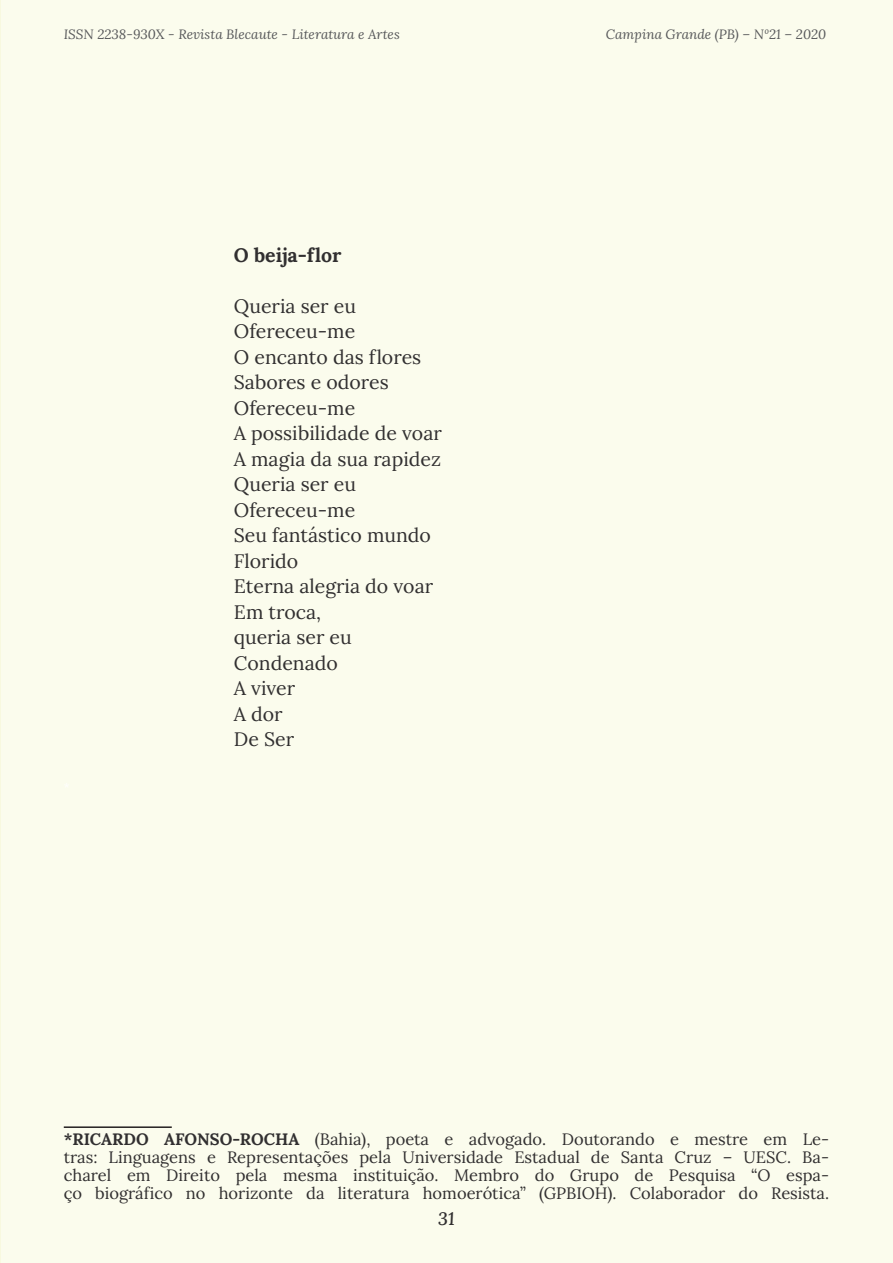
<style>
.page{position:relative;width:893px;height:1263px;background:#fbfced}
.page>*{position:absolute;margin:0;border:0;box-sizing:border-box;transform-origin:0 0}
.TEXTO_GERAL{font:19.5px "Lora";color:#312f30}
.TEXTO_GERAL-2{font:700 19.5px "Lora";color:#312f30}
.t1{font:italic 500 18px "Lora";color:#312f30}
.RODAPÉ{font:16.5px/18px "Lora";color:#312f30;text-align:justify}
.t2{font:italic 13.5px "Lora";color:#57585a}
.s1{font-weight:700}
</style>
<div class="page">
<hr style="left:64px;top:1126px;width:108px;height:2px;background:#231f20">
<p class="t2" style="left:64px;top:25px;width:338px">ISSN 2238-930X - Revista Blecaute - Literatura e Artes</p>
<p class="t2" style="left:606px;top:25px;width:222px">Campina Grande (PB) – Nº21 – 2020</p>
<p class="TEXTO_GERAL-2" style="left:234px;top:239px;width:109px">O beija-flor</p>
<p class="TEXTO_GERAL" style="left:234px;top:291px;width:124px">Queria ser eu</p>
<p class="TEXTO_GERAL" style="left:234px;top:317px;width:123px">Ofereceu-me</p>
<p class="TEXTO_GERAL" style="left:234px;top:342px;width:189px">O encanto das flores</p>
<p class="TEXTO_GERAL" style="left:234px;top:368px;width:156px">Sabores e odores</p>
<p class="TEXTO_GERAL" style="left:234px;top:393px;width:123px">Ofereceu-me</p>
<p class="TEXTO_GERAL" style="left:234px;top:419px;width:209px">A possibilidade de voar</p>
<p class="TEXTO_GERAL" style="left:234px;top:444px;width:209px">A magia da sua rapidez</p>
<p class="TEXTO_GERAL" style="left:234px;top:470px;width:124px">Queria ser eu</p>
<p class="TEXTO_GERAL" style="left:234px;top:495px;width:123px">Ofereceu-me</p>
<p class="TEXTO_GERAL" style="left:234px;top:521px;width:199px">Seu fantástico mundo</p>
<p class="TEXTO_GERAL" style="left:234px;top:546px;width:66px">Florido</p>
<p class="TEXTO_GERAL" style="left:234px;top:572px;width:201px">Eterna alegria do voar</p>
<p class="TEXTO_GERAL" style="left:234px;top:597px;width:89px">Em troca,</p>
<p class="TEXTO_GERAL" style="left:234px;top:623px;width:119px">queria ser eu</p>
<p class="TEXTO_GERAL" style="left:234px;top:648px;width:106px">Condenado</p>
<p class="TEXTO_GERAL" style="left:234px;top:674px;width:63px">A viver</p>
<p class="TEXTO_GERAL" style="left:234px;top:699px;width:50px">A dor</p>
<p class="TEXTO_GERAL" style="left:234px;top:725px;width:62px">De Ser</p>
<p class="RODAPÉ" style="left:64px;top:1129px;width:767px"><span class="s1">*RICARDO AFONSO-ROCHA</span> (Bahia), poeta e advogado. Doutorando e mestre em Le&shy;tras: Linguagens e Representações pela Universidade Estadual de Santa Cruz – UESC. Ba&shy;charel em Direito pela mesma instituição. Membro do Grupo de Pesquisa “O espa&shy;ço biográfico no horizonte da literatura homoerótica” (GPBIOH). Colaborador do Resista.</p>
<p class="t1" style="left:438px;top:1206px;width:18px">31</p>
</div>
